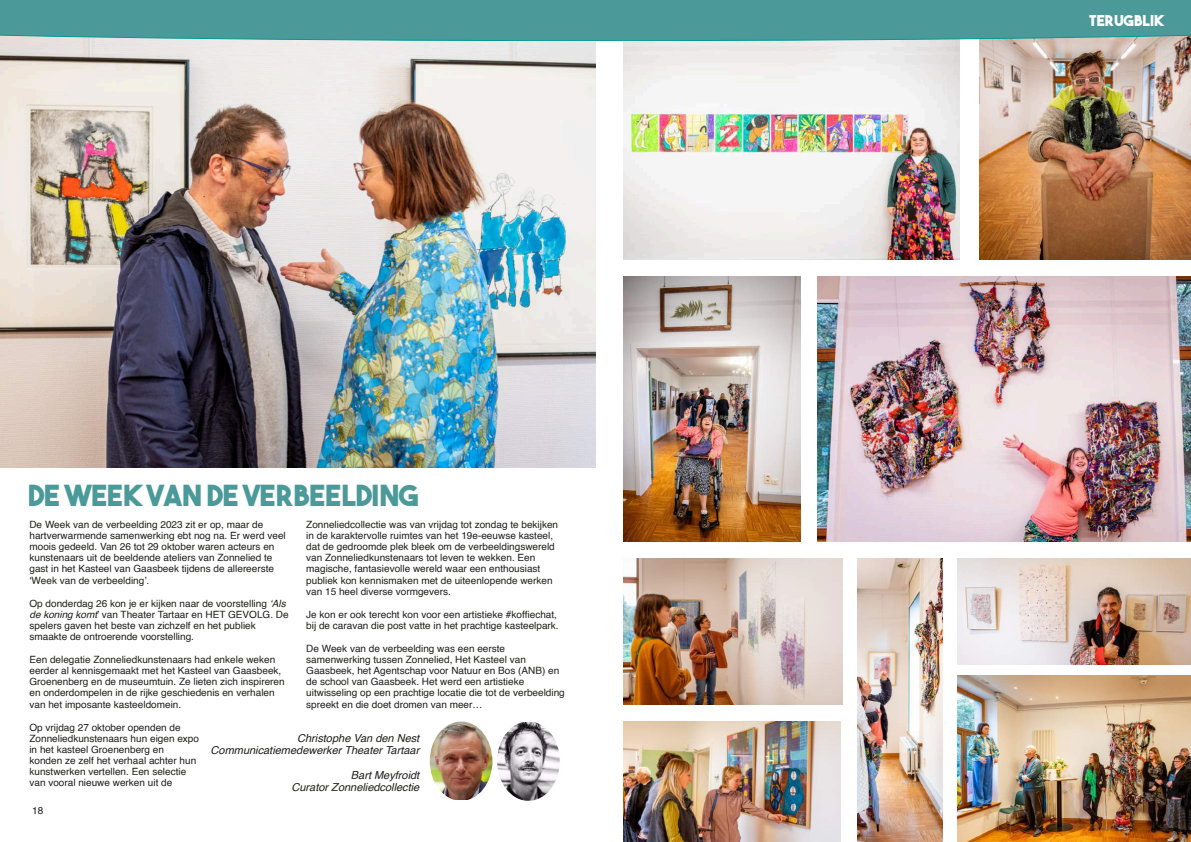
<style>
.page{position:relative;width:1191px;height:842px;background:#fff}
.page>*{position:absolute;margin:0;border:0;box-sizing:border-box;transform-origin:0 0}
.t1{font:29px "The Bold Font";color:#4b9a99}
.t2{font:15px "The Bold Font";color:#fff}
.t3{font:italic 11px/12.2px "Helvetica";color:#1d1d1b;text-align:right}
.t4{font:10px/11.1px "Helvetica";color:#1d1d1b}
.s1{font-style:italic}
</style>
<div class="page">
<img style="left:624px;top:41px;width:335px;height:218px">
<img style="left:979px;top:41px;width:212px;height:218px">
<img style="left:0;top:41px;width:595px;height:427px">
<svg style="left:0;top:0;width:1191px;height:41px;background:#4e9c9a"></svg>
<img style="left:497px;top:722px;width:63px;height:78px;border-radius:50%">
<img style="left:430px;top:721px;width:62px;height:78px">
<img style="left:817px;top:276px;width:374px;height:266px">
<img style="left:624px;top:276px;width:176px;height:266px">
<img style="left:624px;top:559px;width:218px;height:145px">
<img style="left:957px;top:675px;width:234px;height:167px">
<img style="left:857px;top:559px;width:85px;height:283px">
<img style="left:957px;top:559px;width:234px;height:105px">
<img style="left:624px;top:721px;width:216px;height:121px">
<h1 class="t1" style="left:28px;top:484px;width:392px">DE WEEK VAN DE VERBEELDING</h1>
<p class="t4" style="left:29px;top:519px;width:258px">De Week van de verbeelding 2023 zit er op, maar de hartverwarmende samenwerking ebt nog na. Er werd veel moois gedeeld. Van 26 tot 29 oktober waren acteurs en kunstenaars uit de beeldende ateliers van Zonnelied te gast in het Kasteel van Gaasbeek tijdens de allereerste ‘Week van de verbeelding’.</p>
<p class="t4" style="left:29px;top:598px;width:261px">Op donderdag 26 kon je er kijken naar de voorstelling <span class="s1">‘Als de koning komt</span>’ van Theater Tartaar en HET GEVOLG. De spelers gaven het beste van zichzelf en het publiek smaakte de ontroerende voorstelling.</p>
<p class="t4" style="left:29px;top:655px;width:257px">Een delegatie Zonneliedkunstenaars had enkele weken eerder al kennisgemaakt met het Kasteel van Gaasbeek, Groenenberg en de museumtuin. Ze lieten zich inspireren en onderdompelen in de rijke geschiedenis en verhalen van het imposante kasteeldomein.</p>
<p class="t4" style="left:29px;top:722px;width:171px">Op vrijdag 27 oktober openden de Zonneliedkunstenaars hun eigen expo in het kasteel Groenenberg en konden ze zelf het verhaal achter hun kunstwerken vertellen. Een selectie van vooral nieuwe werken uit de</p>
<p class="t4" style="left:306px;top:519px;width:253px">Zonneliedcollectie was van vrijdag tot zondag te bekijken in de karaktervolle ruimtes van het 19e-eeuwse kasteel, dat de gedroomde plek bleek om de verbeeldingswereld van Zonneliedkunstenaars tot leven te wekken. Een magische, fantasievolle wereld waar een enthousiast publiek kon kennismaken met de uiteenlopende werken van 15 heel diverse vormgevers.</p>
<p class="t4" style="left:306px;top:609px;width:254px">Je kon er ook terecht kon voor een artistieke #koffiechat, bij de caravan die post vatte in het prachtige kasteelpark.</p>
<p class="t4" style="left:306px;top:643px;width:260px">De Week van de verbeelding was een eerste samenwerking tussen Zonnelied, Het Kasteel van Gaasbeek, het Agentschap voor Natuur en Bos (ANB) en de school van Gaasbeek. Het werd een artistieke uitwisseling op een prachtige locatie die tot de verbeelding spreekt en die doet dromen van meer…</p>
<p class="t3" style="left:211px;top:733px;width:210px">Christophe Van den Nest<br>Communicatiemedewerker Theater Tartaar</p>
<p class="t3" style="left:291px;top:769px;width:129px">Bart Meyfroidt<br>Curator Zonneliedcollectie</p>
<p class="t4" style="left:32px;top:805px;width:13px">18</p>
<h2 class="t2" style="left:1089px;top:15px;width:76px">TERUGBLIK</h2>
</div>
